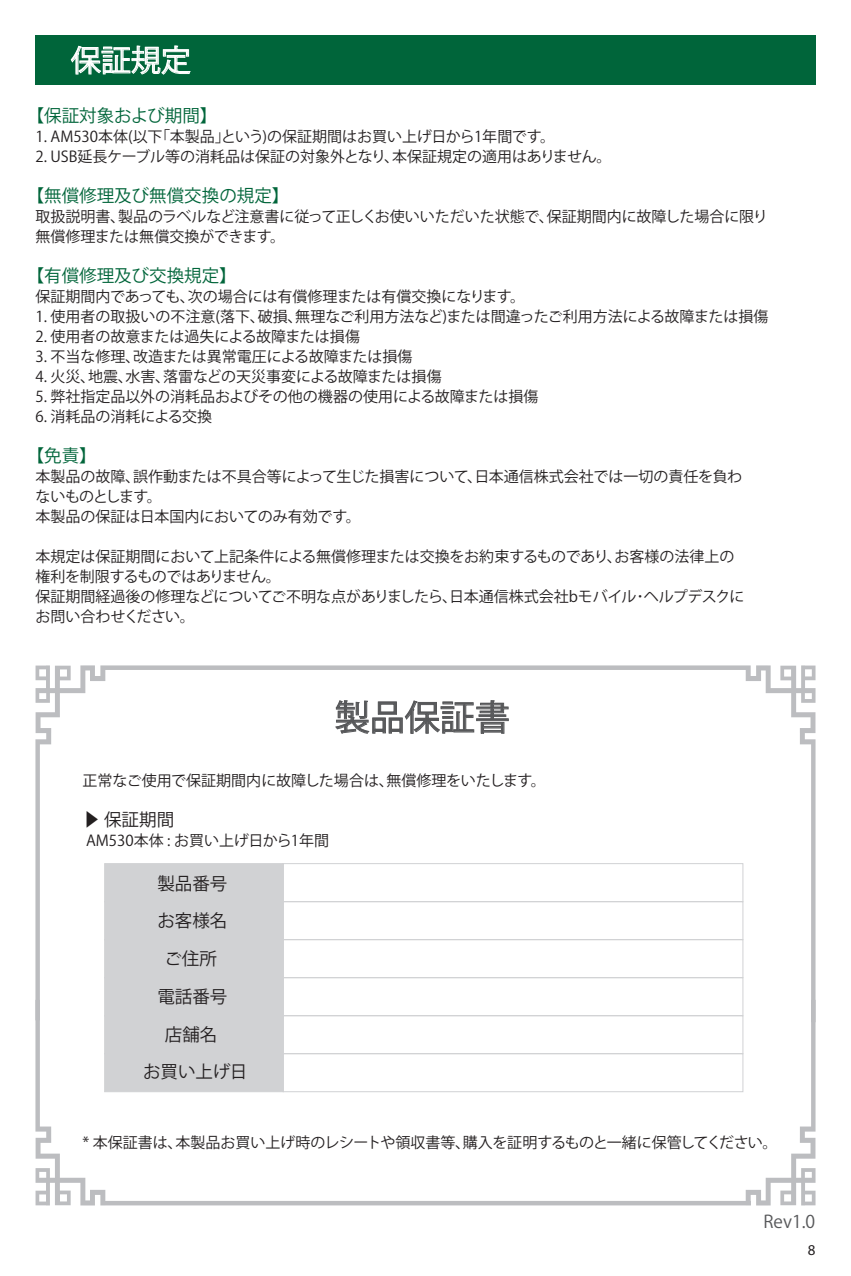
<style>
.page{position:relative;width:851px;height:1276px;background:#fff}
.page>*{position:absolute;margin:0;border:0;box-sizing:border-box;transform-origin:0 0}
.t1{font:35px "Koz Go Pro";color:#57585a}
.t2{font:30px "Koz Go Pro";color:#fff}
.t3{font:17.5px "Koz Go Pro";color:#00653a}
.t4{font:17.5px/37.8px "Koz Go Pro";color:#231f20;text-align:center}
.t5{font:17.5px "Koz Go Pro";color:#57585a}
.t6{font:15px/20px "Koz Go Pro";color:#231f20}
.t7{font:15px "Myriad Pro";color:#231f20}
</style>
<div class="page">
<div style="left:35px;top:35px;width:780px;height:50px;background:#00653a"></div>
<svg style="left:70px;top:45px;width:121px;height:30px"></svg>
<svg style="left:35px;top:665px;width:780px;height:335px"></svg>
<svg style="left:35px;top:1000px;width:780px;height:205px"></svg>
<h2 class="t2" style="left:71px;top:41px;width:122px">保証規定</h2>
<p class="t3" style="left:27px;top:104px;width:192px">【保証対象および期間】</p>
<p class="t6" style="left:35px;top:127px;width:521px">1. AM530本体(以下「本製品」という)の保証期間はお買い上げ日から1年間です。</p>
<p class="t6" style="left:35px;top:147px;width:577px">2. USB延長ケーブル等の消耗品は保証の対象外となり、本保証規定の適用はありません。</p>
<p class="t3" style="left:27px;top:184px;width:264px">【無償修理及び無償交換の規定】</p>
<p class="t6" style="left:35px;top:207px;width:733px">取扱説明書、製品のラベルなど注意書に従って正しくお使いいただいた状態で、保証期間内に故障した場合に限り無償修理または無償交換ができます。</p>
<p class="t3" style="left:27px;top:264px;width:211px">【有償修理及び交換規定】</p>
<p class="t6" style="left:35px;top:287px;width:491px">保証期間内であっても、次の場合には有償修理または有償交換になります。</p>
<p class="t6" style="left:35px;top:307px;width:734px">1. 使用者の取扱いの不注意(落下、破損、無理なご利用方法など)または間違ったご利用方法による故障または損傷</p>
<p class="t6" style="left:35px;top:327px;width:326px">2. 使用者の故意または過失による故障または損傷</p>
<p class="t6" style="left:35px;top:347px;width:378px">3. 不当な修理、改造または異常電圧による故障または損傷</p>
<p class="t6" style="left:35px;top:367px;width:407px">4. 火災、地震、水害、落雷などの天災事変による故障または損傷</p>
<p class="t6" style="left:35px;top:387px;width:504px">5. 弊社指定品以外の消耗品およびその他の機器の使用による故障または損傷</p>
<p class="t6" style="left:35px;top:407px;width:178px">6. 消耗品の消耗による交換</p>
<p class="t3" style="left:27px;top:444px;width:71px">【免責】</p>
<p class="t6" style="left:35px;top:467px;width:708px">本製品の故障、誤作動または不具合等によって生じた損害について、日本通信株式会社では一切の責任を負わないものとします。<br>本製品の保証は日本国内においてのみ有効です。</p>
<p class="t6" style="left:35px;top:547px;width:710px">本規定は保証期間において上記条件による無償修理または交換をお約束するものであり、お客様の法律上の権利を制限するものではありません。<br>保証期間経過後の修理などについてご不明な点がありましたら、日本通信株式会社bモバイル･ヘルプデスクにお問い合わせください。</p>
<h1 class="t1" style="left:335px;top:695px;width:176px">製品保証書</h1>
<p class="t6" style="left:83px;top:770px;width:465px">正常なご使用で保証期間内に故障した場合は、無償修理をいたします。</p>
<p class="t4" style="left:82px;top:801px;width:93px">▶ 保証期間</p>
<p class="t6" style="left:86px;top:830px;width:245px">AM530本体 : お買い上げ日から1年間</p>
<p class="t4" style="left:143px;top:864px;width:106px">製品番号<br>お客様名<br>ご住所<br>電話番号<br>店舗名<br>お買い上げ日</p>
<p class="t6" style="left:82px;top:1133px;width:696px">* 本保証書は、本製品お買い上げ時のレシートや領収書等、購入を証明するものと一緒に保管してください。</p>
<p class="t5" style="left:763px;top:1210px;width:53px">Rev1.0</p>
<p class="t7" style="left:807px;top:1240px;width:9px">8</p>
</div>
